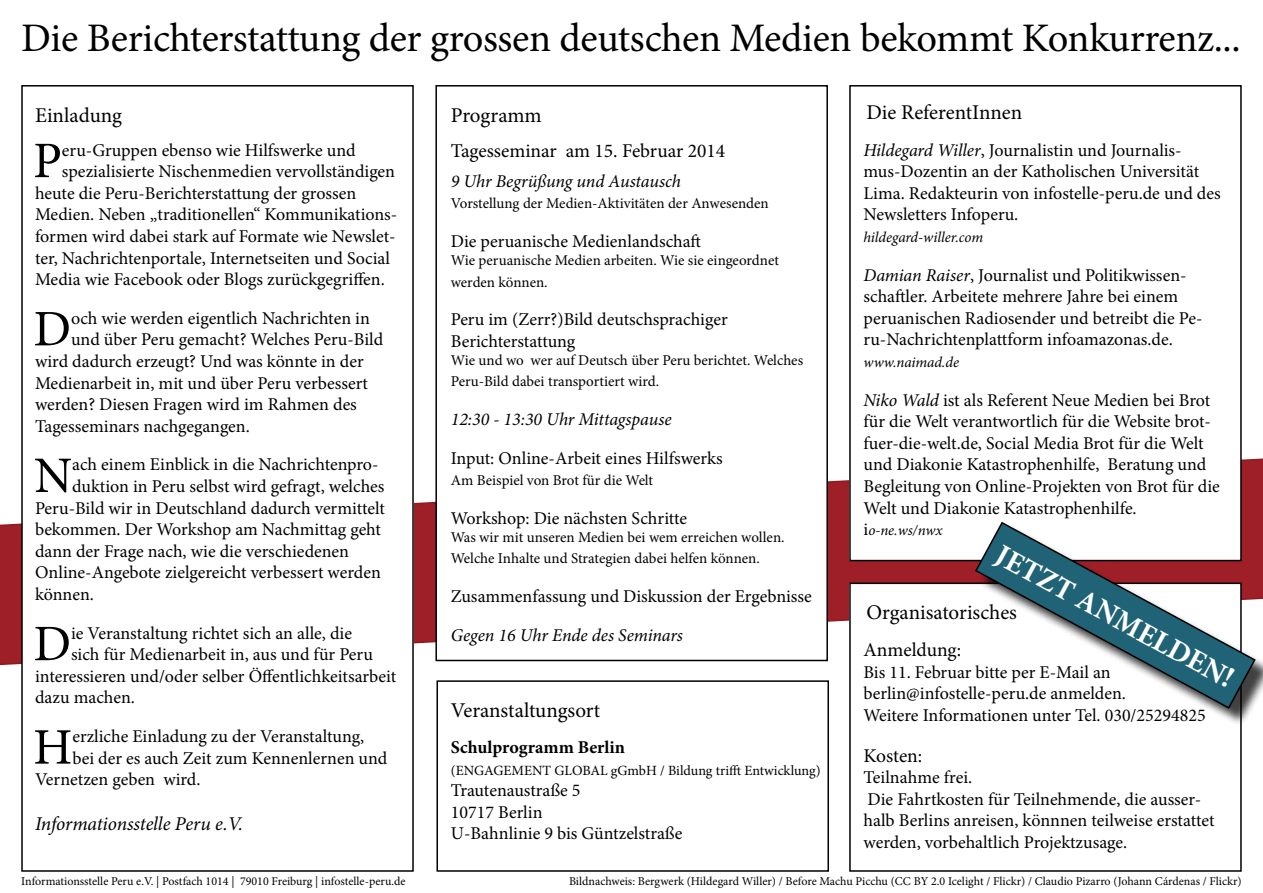
<style>
.page{position:relative;width:1263px;height:893px;background:#fff}
.page>*{position:absolute;margin:0;border:0;box-sizing:border-box;transform-origin:0 0}
.t1{font:51.3px "Minion Pro";color:#000}
.t2{font:40.5px "Minion Pro";letter-spacing:-.01em;color:#000}
.t3{font:700 30px "Minion Pro";color:#fff}
.t4{font:21px "Minion Pro";color:#000}
.t5{font:19.5px "Minion Pro";letter-spacing:-.005em;color:#000}
.t6{font:italic 19.5px "Minion Pro";letter-spacing:-.01em;color:#000}
.t7{font:18px/21.6px "Minion Pro";color:#000}
.t8{font:italic 18px "Minion Pro";letter-spacing:-.005em;color:#000}
.t9{font:700 18px "Minion Pro";color:#000}
.t10{font:15px/21.6px "Minion Pro";color:#000}
.t11{font:italic 15px "Minion Pro";letter-spacing:-.005em;color:#000}
.t12{font:14.1px "Minion Pro";color:#000}
.t13{font:12px "Minion Pro";color:#000}
.s1{font-style:italic}
.s2{font-style:normal;font-size:18px}
</style>
<div class="page">
<svg style="left:0;top:458px;width:1263px;height:208px"></svg>
<div style="left:22px;top:86px;width:391px;height:785px;background:#fff"></div>
<div style="left:21px;top:85px;width:393px;height:787px;border:2px solid #000"></div>
<div style="left:436px;top:86px;width:391px;height:574px;background:#fff"></div>
<div style="left:435px;top:85px;width:393px;height:576px;border:2px solid #000"></div>
<div style="left:850px;top:583px;width:391px;height:288px;background:#fff"></div>
<div style="left:849px;top:583px;width:393px;height:289px;border:2px solid #000"></div>
<div style="left:436px;top:680px;width:393px;height:192px;border:2px solid #000"></div>
<div style="left:850px;top:86px;width:391px;height:475px;background:#fff"></div>
<div style="left:849px;top:85px;width:393px;height:476px;border:2px solid #000"></div>
<div style="left:978px;top:525px;width:285px;height:201px;background:#000;opacity:.75"></div>
<svg style="left:974px;top:521px;width:283px;height:189px"></svg>
<h2 class="t2" style="left:21px;top:11px;width:1221px">Die Berichterstattung der grossen deutschen Medien bekommt Konkurrenz...</h2>
<p class="t4" style="left:35px;top:101px;width:88px">Einladung</p>
<h1 class="t1" style="left:33px;top:126px;width:30px">P</h1>
<p class="t7" style="left:62px;top:139px;width:295px">eru-Gruppen ebenso wie Hilfswerke und</p>
<p class="t7" style="left:62px;top:161px;width:335px">spezialisierte Nischenmedien vervollständigen</p>
<p class="t7" style="left:35px;top:182px;width:323px">heute die Peru-Berichterstattung der grossen</p>
<p class="t7" style="left:35px;top:204px;width:364px">Medien. Neben „traditionellen“ Kommunikations-</p>
<p class="t7" style="left:35px;top:225px;width:362px">formen wird dabei stark auf Formate wie Newslet-</p>
<p class="t7" style="left:35px;top:247px;width:357px">ter, Nachrichtenportale, Internetseiten und Social</p>
<p class="t7" style="left:35px;top:269px;width:351px">Media wie Facebook oder Blogs zurückgegriffen.</p>
<h1 class="t1" style="left:33px;top:295px;width:39px">D</h1>
<p class="t7" style="left:71px;top:307px;width:300px">och wie werden eigentlich Nachrichten in</p>
<p class="t7" style="left:71px;top:329px;width:314px">und über Peru gemacht? Welches Peru-Bild</p>
<p class="t7" style="left:35px;top:350px;width:330px">wird dadurch erzeugt? Und was könnte in der</p>
<p class="t7" style="left:35px;top:372px;width:334px">Medienarbeit in, mit und über Peru verbessert</p>
<p class="t7" style="left:35px;top:394px;width:323px">werden? Diesen Fragen wird im Rahmen des</p>
<p class="t7" style="left:35px;top:415px;width:216px">Tagesseminars nachgegangen.</p>
<h1 class="t1" style="left:34px;top:441px;width:40px">N</h1>
<p class="t7" style="left:72px;top:454px;width:308px">ach einem Einblick in die Nachrichtenpro-</p>
<p class="t7" style="left:72px;top:475px;width:314px">duktion in Peru selbst wird gefragt, welches</p>
<p class="t7" style="left:35px;top:497px;width:351px">Peru-Bild wir in Deutschland dadurch vermittelt</p>
<p class="t7" style="left:35px;top:519px;width:347px">bekommen. Der Workshop am Nachmittag geht</p>
<p class="t7" style="left:35px;top:540px;width:316px">dann der Frage nach, wie die verschiedenen</p>
<p class="t7" style="left:35px;top:562px;width:347px">Online-Angebote zielgereicht verbessert werden</p>
<p class="t7" style="left:35px;top:583px;width:60px">können.</p>
<h1 class="t1" style="left:33px;top:609px;width:39px">D</h1>
<p class="t7" style="left:71px;top:622px;width:282px">ie Veranstaltung richtet sich an alle, die</p>
<p class="t7" style="left:71px;top:644px;width:303px">sich für Medienarbeit in, aus und für Peru</p>
<p class="t7" style="left:35px;top:665px;width:363px">interessieren und/oder selber Öffentlichkeitsarbeit</p>
<p class="t7" style="left:35px;top:687px;width:101px">dazu machen.</p>
<h1 class="t1" style="left:33px;top:713px;width:41px">H</h1>
<p class="t7" style="left:72px;top:725px;width:293px">erzliche Einladung zu der Veranstaltung,</p>
<p class="t7" style="left:72px;top:747px;width:317px">bei der es auch Zeit zum Kennenlernen und</p>
<p class="t7" style="left:35px;top:769px;width:167px">Vernetzen geben wird.</p>
<p class="t6" style="left:35px;top:811px;width:210px">Informationsstelle Peru e.V.</p>
<p class="t4" style="left:451px;top:101px;width:93px">Programm</p>
<p class="t5" style="left:451px;top:137px;width:276px">Tagesseminar am 15. Februar 2014</p>
<p class="t8" style="left:451px;top:169px;width:232px">9 Uhr Begrüßung und Austausch</p>
<p class="t10" style="left:451px;top:193px;width:319px">Vorstellung der Medien-Aktivitäten der Anwesenden</p>
<p class="t7" style="left:451px;top:230px;width:252px">Die peruanische Medienlandschaft</p>
<p class="t10" style="left:451px;top:249px;width:330px">Wie peruanische Medien arbeiten. Wie sie eingeordnet werden können.</p>
<p class="t7" style="left:451px;top:309px;width:278px">Peru im (Zerr?)Bild deutschsprachiger<br>Berichterstattung</p>
<p class="t10" style="left:451px;top:349px;width:354px">Wie und wo wer auf Deutsch über Peru berichtet. Welches<br>Peru-Bild dabei transportiert wird.</p>
<p class="t8" style="left:451px;top:407px;width:222px">12:30 - 13:30 Uhr Mittagspause</p>
<p class="t7" style="left:451px;top:447px;width:273px">Input: Online-Arbeit eines Hilfswerks</p>
<p class="t10" style="left:451px;top:470px;width:204px">Am Beispiel von Brot für die Welt</p>
<p class="t7" style="left:451px;top:507px;width:238px">Workshop: Die nächsten Schritte</p>
<p class="t10" style="left:451px;top:526px;width:335px">Was wir mit unseren Medien bei wem erreichen wollen.<br>Welche Inhalte und Strategien dabei helfen können.</p>
<p class="t7" style="left:451px;top:586px;width:363px">Zusammenfassung und Diskussion der Ergebnisse</p>
<p class="t8" style="left:451px;top:623px;width:234px">Gegen 16 Uhr Ende des Seminars</p>
<p class="t4" style="left:451px;top:696px;width:151px">Veranstaltungsort</p>
<p class="t9" style="left:451px;top:734px;width:176px">Schulprogramm Berlin</p>
<p class="t12" style="left:451px;top:761px;width:371px">(ENGAGEMENT GLOBAL gGmbH / Bildung trifft Entwicklung)</p>
<p class="t7" style="left:451px;top:780px;width:233px">Trautenaustraße 5<br>10717 Berlin<br>U-Bahnlinie 9 bis Güntzelstraße</p>
<p class="t4" style="left:866px;top:99px;width:157px">Die ReferentInnen</p>
<p class="t7" style="left:863px;top:139px;width:359px"><span class="s1">Hildegard Willer</span>, Journalistin und Journalis&shy;mus-Dozentin an der Katholischen Universität Lima. Redakteurin von infostelle-peru.de und des Newsletters Infoperu.</p>
<p class="t11" style="left:863px;top:227px;width:121px">hildegard-willer.com</p>
<p class="t7" style="left:863px;top:264px;width:340px"><span class="s1">Damian Raiser</span>, Journalist und Politikwissen&shy;schaftler. Arbeitete mehrere Jahre bei einem peruanischen Radiosender und betreibt die Pe&shy;ru-Nachrichtenplattform infoamazonas.de.</p>
<p class="t11" style="left:863px;top:352px;width:97px">www.naimad.de</p>
<p class="t7" style="left:863px;top:389px;width:358px"><span class="s1">Niko Wald</span> ist als Referent Neue Medien bei Brot für die Welt verantwortlich für die Website brot&shy;fuer-die-welt.de, Social Media Brot für die Welt und Diakonie Katastrophenhilfe, Beratung und Begleitung von Online-Projekten von Brot für die Welt und Diakonie Katastrophenhilfe.</p>
<p class="t11" style="left:863px;top:520px;width:80px"><span class="s2">i</span>o-ne.ws/nwx</p>
<h3 class="t3" style="left:1008px;top:533px;width:268px;rotate:29deg">JETZT ANMELDEN!</h3>
<p class="t4" style="left:866px;top:598px;width:152px">Organisatorisches</p>
<p class="t5" style="left:863px;top:637px;width:99px">Anmeldung:</p>
<p class="t7" style="left:863px;top:661px;width:344px">Bis 11. Februar bitte per E-Mail an berlin@infostelle-peru.de anmelden.<br>Weitere Informationen unter Tel. 030/25294825</p>
<p class="t5" style="left:863px;top:742px;width:60px">Kosten:</p>
<p class="t7" style="left:863px;top:767px;width:353px">Teilnahme frei.<br>Die Fahrtkosten für Teilnehmende, die ausser&shy;halb Berlins anreisen, könnnen teilweise erstattet werden, vorbehaltlich Projektzusage.</p>
<p class="t13" style="left:21px;top:873px;width:386px">Informationsstelle Peru e.V. | Postfach 1014 | 79010 Freiburg | infostelle-peru.de</p>
<p class="t13" style="left:569px;top:873px;width:674px">Bildnachweis: Bergwerk (Hildegard Willer) / Before Machu Picchu (CC BY 2.0 Icelight / Flickr) / Claudio Pizarro (Johann Cárdenas / Flickr)</p>
</div>
